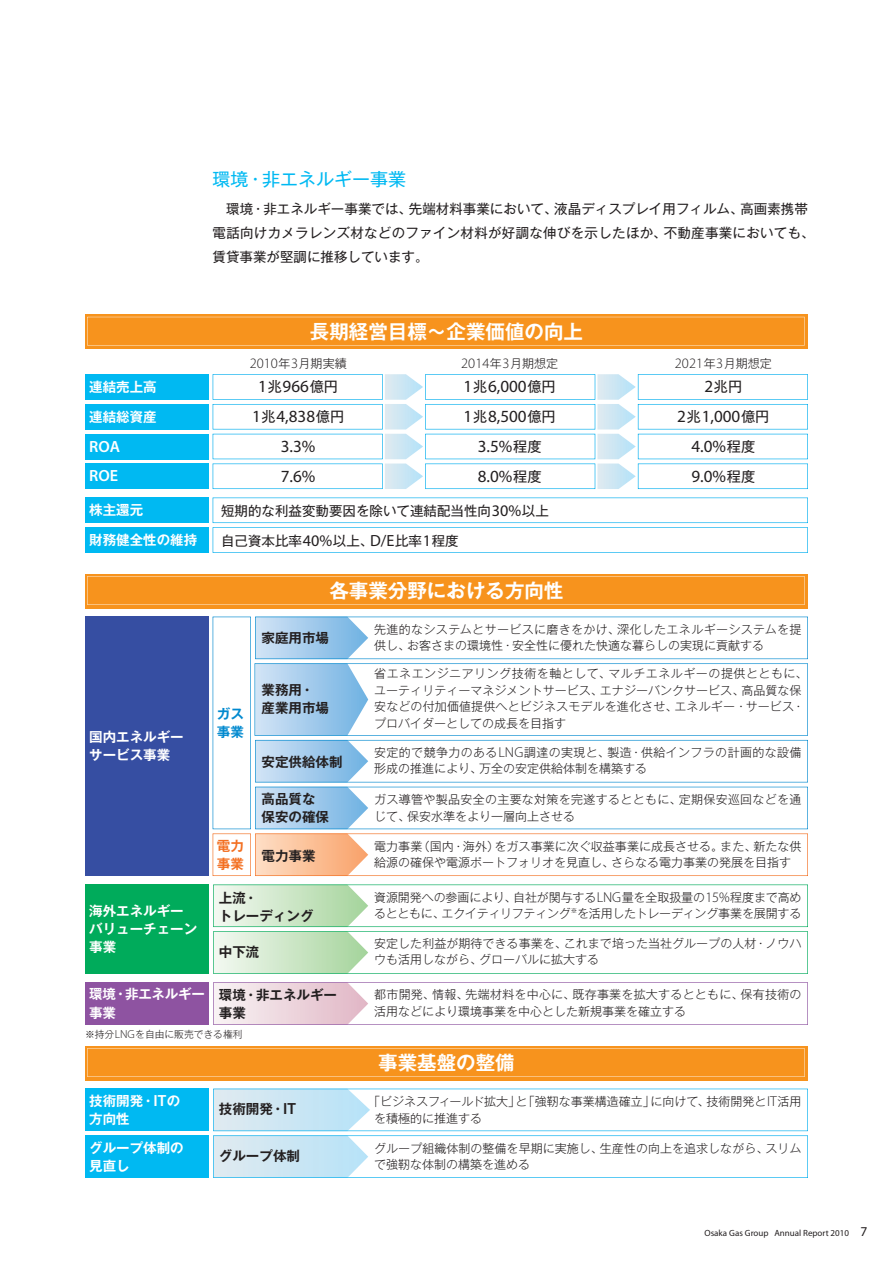
<style>
.page{position:relative;width:893px;height:1263px;background:#fff}
.page>*{position:absolute;margin:0;border:0;box-sizing:border-box;transform-origin:0 0}
.t1{font:19.5px "Gothic MB101 Pr 6 N De Bold 90 pv RKSJ H";color:#fff}
.t2{font:18px "Gothic MB101 Pr 6 N Regular 90 pv RKSJ H";color:#00b9f2}
.t3{font:17.1px "Myriad Pro";color:#231f20}
.t4{font:600 16.2px "Myriad Pro";color:#fff}
.t5{font:300 14.4px "Myriad Pro";color:#231f20}
.t6{font:14.25px "Gothic MB101 Pr 6 N Regular 90 pv RKSJ H";color:#231f20}
.t7{font:13.5px/24px "Gothic MB101 Pr 6 N Regular 90 pv RKSJ H";color:#231f20}
.t8{font:13.5px/18px "Gothic MB101 Pr 6 N De Bold 90 pv RKSJ H";color:#fff}
.t9{font:13.5px/18px "Gothic MB101 Pr 6 N De Bold 90 pv RKSJ H";color:#231f20}
.t10{font:13.5px/19.5px "Gothic MB101 Pr 6 N De Bold 90 pv RKSJ H";letter-spacing:-.02em;color:#fff}
.t11{font:13.5px/18px "Gothic MB101 Pr 6 N De Bold 90 pv RKSJ H";color:#0089cf}
.t12{font:13.5px/18px "Gothic MB101 Pr 6 N De Bold 90 pv RKSJ H";color:#f36f21}
.t13{font:12px/16.5px "Gothic MB101 Pr 6 N Light 90 pv RKSJ H";letter-spacing:.005em;color:#231f20}
.t14{font:12px/16.4px "Gothic MB101 Pr 6 N Light 90 pv RKSJ H";letter-spacing:-.015em;color:#231f20}
.t15{font:12px/16.5px "Gothic MB101 Pr 6 N Light 90 pv RKSJ H";letter-spacing:.03em;color:#231f20}
.t16{font:12px/16.5px "Gothic MB101 Pr 6 N Light 90 pv RKSJ H";letter-spacing:.025em;color:#231f20}
.t17{font:9.75px "Gothic MB101 Pr 6 N Light 90 pv RKSJ H";color:#231f20}
.t18{font:9px "Myriad Pro";color:#231f20}
.s1{font-family:"Gothic MB101 Pr 6 N Light 90 pv RKSJ H";font-weight:400;font-size:12px}
.s2{font-family:"Gothic MB101 Pr 6 N Regular 90 pv RKSJ H";font-size:14.25px}
.s3{font-family:"Myriad Pro";font-size:17.1px}
.s4{font-family:"Myriad Pro";font-size:16.2px}
.s5{font-family:"Myriad Pro";font-weight:300;font-size:14.4px}
.s6{font-family:"Myriad Pro";font-weight:300;font-size:11.7px}
.s7{font-family:"Myriad Pro";font-weight:600;font-size:16.2px}
.s8{font-size:13.5px}
</style>
<div class="page">
<div style="left:85px;top:617px;width:123px;height:259px;background:#364ea2"></div>
<div style="left:85px;top:884px;width:123px;height:90px;background:#00ab5b"></div>
<div style="left:85px;top:982px;width:123px;height:43px;background:#8e53a1"></div>
<div style="left:85px;top:1089px;width:123px;height:42px;background:#00b9f2"></div>
<div style="left:85px;top:374px;width:123px;height:26px;background:#00b9f2"></div>
<div style="left:85px;top:434px;width:123px;height:25px;background:#00b9f2"></div>
<div style="left:85px;top:497px;width:123px;height:26px;background:#00b9f2"></div>
<div style="left:85px;top:1135px;width:123px;height:43px;background:#00b9f2"></div>
<div style="left:85px;top:404px;width:123px;height:25px;background:#00b9f2"></div>
<div style="left:85px;top:463px;width:123px;height:26px;background:#00b9f2"></div>
<div style="left:85px;top:527px;width:123px;height:26px;background:#00b9f2"></div>
<div style="left:85px;top:574px;width:723px;height:34px;background:#f7931d"></div>
<div style="left:85px;top:1046px;width:723px;height:34px;background:#f7931d"></div>
<svg style="left:85px;top:315px;width:723px;height:34px;background:#f79d33"></svg>
<svg style="left:213px;top:1089px;width:595px;height:89px"></svg>
<svg style="left:213px;top:374px;width:595px;height:115px"></svg>
<svg style="left:213px;top:497px;width:595px;height:56px"></svg>
<svg style="left:213px;top:982px;width:595px;height:43px"></svg>
<svg style="left:213px;top:884px;width:595px;height:90px"></svg>
<svg style="left:213px;top:617px;width:595px;height:259px"></svg>
<div style="left:87px;top:317px;width:718px;height:28px;background:#f7931d"></div>
<svg style="left:87px;top:576px;width:718px;height:29px"></svg>
<svg style="left:87px;top:1048px;width:718px;height:29px"></svg>
<h2 class="t2" style="left:213px;top:172px;width:195px">環境・非エネルギー事業</h2>
<p class="t7" style="left:213px;top:199px;width:604px">　環境・非エネルギー事業では、先端材料事業において、液晶ディスプレイ用フィルム、高画素携帯電話向けカメラレンズ材などのファイン材料が好調な伸びを示したほか、不動産事業においても、賃貸事業が堅調に推移しています。</p>
<h1 class="t1" style="left:310px;top:324px;width:274px">長期経営目標～企業価値の向上</h1>
<p class="t5" style="left:250px;top:357px;width:98px">2010<span class="s1">年</span>3<span class="s1">月期実績</span></p>
<p class="t5" style="left:461px;top:357px;width:98px">2014<span class="s1">年</span>3<span class="s1">月期想定</span></p>
<p class="t5" style="left:675px;top:357px;width:98px">2021<span class="s1">年</span>3<span class="s1">月期想定</span></p>
<p class="t8" style="left:89px;top:380px;width:69px">連結売上高</p>
<h3 class="t3" style="left:258px;top:380px;width:81px">1<span class="s2">兆</span>966<span class="s2">億円</span></h3>
<h3 class="t3" style="left:464px;top:380px;width:94px">1<span class="s2">兆</span>6,000<span class="s2">億円</span></h3>
<p class="t6" style="left:704px;top:382px;width:39px"><span class="s3">2</span>兆円</p>
<p class="t8" style="left:89px;top:410px;width:69px">連結総資産</p>
<h3 class="t3" style="left:252px;top:410px;width:94px">1<span class="s2">兆</span>4,838<span class="s2">億円</span></h3>
<h3 class="t3" style="left:464px;top:410px;width:94px">1<span class="s2">兆</span>8,500<span class="s2">億円</span></h3>
<h3 class="t3" style="left:677px;top:410px;width:94px">2<span class="s2">兆</span>1,000<span class="s2">億円</span></h3>
<h3 class="t4" style="left:89px;top:437px;width:32px">ROA</h3>
<h3 class="t3" style="left:281px;top:440px;width:36px">3.3%</h3>
<h3 class="t3" style="left:478px;top:440px;width:65px">3.5%<span class="s2">程度</span></h3>
<h3 class="t3" style="left:691px;top:440px;width:65px">4.0%<span class="s2">程度</span></h3>
<h3 class="t4" style="left:89px;top:466px;width:30px">ROE</h3>
<h3 class="t3" style="left:281px;top:469px;width:36px">7.6%</h3>
<h3 class="t3" style="left:478px;top:469px;width:65px">8.0%<span class="s2">程度</span></h3>
<h3 class="t3" style="left:691px;top:469px;width:65px">9.0%<span class="s2">程度</span></h3>
<p class="t8" style="left:89px;top:503px;width:56px">株主還元</p>
<p class="t7" style="left:221px;top:500px;width:329px">短期的な利益変動要因を除いて連結配当性向<span class="s4">30%</span>以上</p>
<p class="t8" style="left:89px;top:533px;width:110px">財務健全性の維持</p>
<p class="t7" style="left:221px;top:530px;width:239px">自己資本比率<span class="s4">40%</span>以上、<span class="s4">D/E</span>比率<span class="s4">1</span>程度</p>
<h1 class="t1" style="left:329px;top:584px;width:235px">各事業分野における方向性</h1>
<p class="t9" style="left:261px;top:631px;width:69px">家庭用市場</p>
<p class="t13" style="left:374px;top:622px;width:429px">先進的なシステムとサービスに磨きをかけ、深化したエネルギーシステムを提供し、お客さまの環境性・安全性に優れた快適な暮らしの実現に貢献する</p>
<p class="t8" style="left:89px;top:730px;width:96px">国内エネルギーサービス事業</p>
<p class="t11" style="left:217px;top:707px;width:28px">ガス事業</p>
<p class="t9" style="left:261px;top:683px;width:69px">業務用・産業用市場</p>
<p class="t9" style="left:261px;top:754px;width:82px">安定供給体制</p>
<p class="t13" style="left:374px;top:667px;width:435px">省エネエンジニアリング技術を軸として、マルチエネルギーの提供とともに、ユーティリティーマネジメントサービス、エナジーバンクサービス、高品質な保安などの付加価値提供へとビジネスモデルを進化させ、エネルギー・サービス・プロバイダーとしての成長を目指す</p>
<p class="t15" style="left:374px;top:746px;width:429px">安定的で競争力のある<span class="s5">LNG</span>調達の実現と、製造・供給インフラの計画的な設備形成の推進により、万全の安定供給体制を構築する</p>
<p class="t9" style="left:261px;top:791px;width:69px">高品質な保安の確保</p>
<p class="t16" style="left:374px;top:793px;width:429px">ガス導管や製品安全の主要な対策を完遂するとともに、定期保安巡回などを通じて、保安水準をより一層向上させる</p>
<p class="t12" style="left:217px;top:839px;width:28px">電力事業</p>
<p class="t9" style="left:261px;top:848px;width:55px">電力事業</p>
<p class="t13" style="left:374px;top:840px;width:429px">電力事業（国内・海外）をガス事業に次ぐ収益事業に成長させる。また、新たな供給源の確保や電源ポートフォリオを見直し、さらなる電力事業の発展を目指す</p>
<p class="t8" style="left:89px;top:904px;width:109px">海外エネルギーバリューチェーン事業</p>
<p class="t10" style="left:89px;top:986px;width:117px">環境・非エネルギー事業</p>
<p class="t9" style="left:219px;top:890px;width:96px">上流・<br>トレーディング</p>
<p class="t9" style="left:219px;top:945px;width:42px">中下流</p>
<p class="t9" style="left:219px;top:988px;width:120px">環境・非エネルギー事業</p>
<p class="t14" style="left:374px;top:891px;width:429px">資源開発への参画により、自社が関与する<span class="s5">LNG</span>量を全取扱量の<span class="s5">15%</span>程度まで高めるとともに、エクイティリフティング<sup>※</sup>を活用したトレーディング事業を展開する</p>
<p class="t13" style="left:374px;top:936px;width:429px">安定した利益が期待できる事業を、これまで培った当社グループの人材・ノウハウも活用しながら、グローバルに拡大する</p>
<p class="t13" style="left:374px;top:988px;width:429px">都市開発、情報、先端材料を中心に、既存事業を拡大するとともに、保有技術の活用などにより環境事業を中心とした新規事業を確立する</p>
<p class="t17" style="left:85px;top:1030px;width:159px">※持分<span class="s6">LNG</span>を自由に販売できる権利</p>
<p class="t8" style="left:89px;top:1094px;width:93px">技術開発・<span class="s7">IT</span>の方向性</p>
<p class="t8" style="left:89px;top:1140px;width:96px">グループ体制の見直し</p>
<p class="t9" style="left:219px;top:1102px;width:78px">技術開発・<span class="s7">IT</span></p>
<p class="t9" style="left:219px;top:1149px;width:82px">グループ体制</p>
<h1 class="t1" style="left:378px;top:1056px;width:138px">事業基盤の整備</h1>
<p class="t13" style="left:374px;top:1095px;width:429px;text-indent:-6px">「ビジネスフィールド拡大」と「強靭な事業構造確立」に向けて、技術開発と<span class="s5">IT</span>活用を積極的に推進する</p>
<p class="t13" style="left:374px;top:1142px;width:429px">グループ組織体制の整備を早期に実施し、生産性の向上を追求しながら、スリムで強靭な体制の構築を進める</p>
<p class="t18" style="left:704px;top:1229px;width:164px">Osaka Gas Group Annual Report 2010 <span class="s8">7</span></p>
</div>
